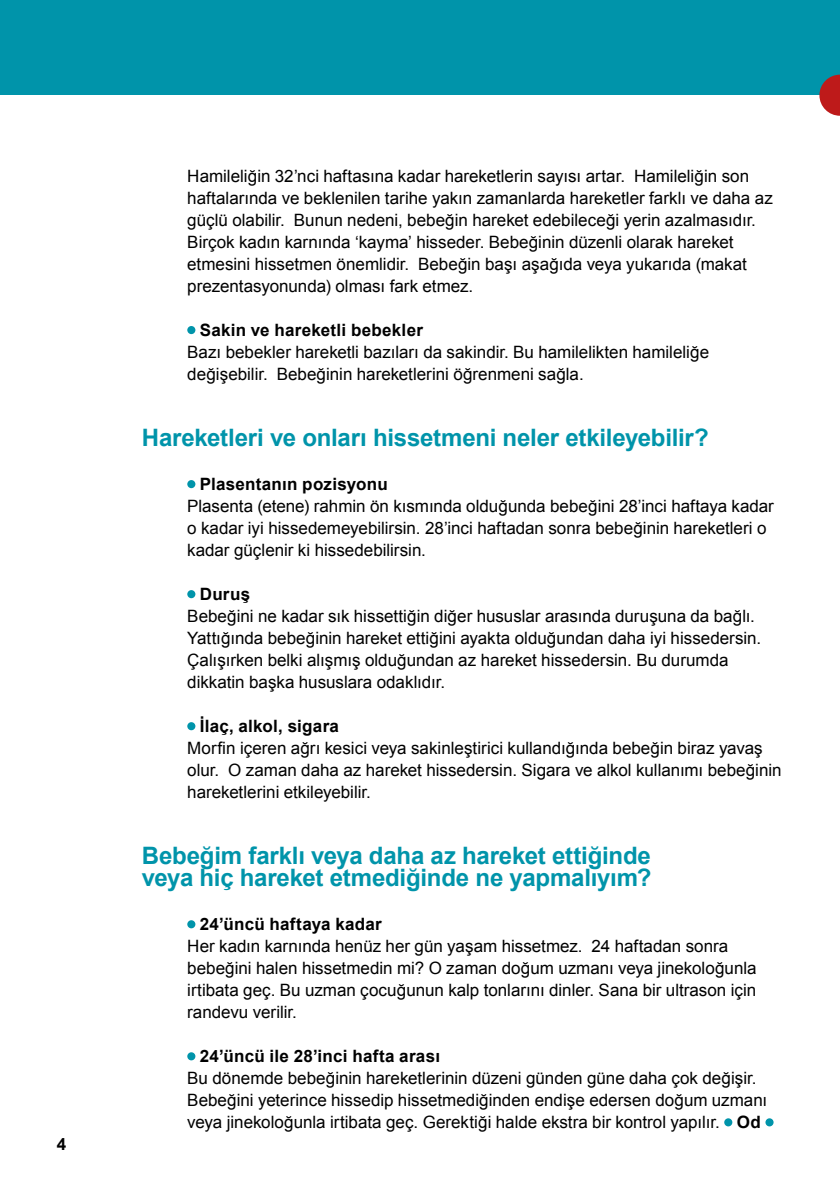
<style>
.page{position:relative;width:840px;height:1191px;background:#fff}
.page>*{position:absolute;margin:0;border:0;box-sizing:border-box;transform-origin:0 0}
.t1{font:700 24px/22px "Arial";letter-spacing:-.01em;color:#0094aa}
.t2{font:17px/22px "Arial";color:#000}
.t3{font:700 17px "Arial";letter-spacing:.015em;color:#000}
.s1{font-weight:700}
</style>
<div class="page">
<div style="left:0;top:0;width:839px;height:95px;background:#0094aa"></div>
<div style="left:187px;top:326px;width:8px;height:8px;background:#0094aa;border-radius:50%"></div>
<div style="left:187px;top:480px;width:8px;height:8px;background:#0094aa;border-radius:50%"></div>
<div style="left:187px;top:590px;width:8px;height:8px;background:#0094aa;border-radius:50%"></div>
<div style="left:187px;top:722px;width:8px;height:8px;background:#0094aa;border-radius:50%"></div>
<div style="left:187px;top:920px;width:8px;height:8px;background:#0094aa;border-radius:50%"></div>
<div style="left:187px;top:1052px;width:8px;height:8px;background:#0094aa;border-radius:50%"></div>
<svg style="left:723px;top:1118px;width:9px;height:8px"></svg>
<div style="left:765px;top:1118px;width:8px;height:8px;background:#0094aa;border-radius:50%"></div>
<svg style="left:819px;top:75px;width:20px;height:41px"></svg>
<p class="t3" style="left:57px;top:1133px;width:11px">4</p>
<p class="t2" style="left:187px;top:165px;width:586px">Hamileliğin 32’nci haftasına kadar hareketlerin sayısı artar. Hamileliğin son haftalarında ve beklenilen tarihe yakın zamanlarda hareketler farklı ve daha az güçlü olabilir. Bunun nedeni, bebeğin hareket edebileceği yerin azalmasıdır.<br>Birçok kadın karnında ‘kayma’ hisseder. Bebeğinin düzenli olarak hareket etmesini hissetmen önemlidir. Bebeğin başı aşağıda veya yukarıda (makat prezentasyonunda) olması fark etmez.</p>
<p class="t3" style="left:200px;top:319px;width:224px">Sakin ve hareketli bebekler</p>
<p class="t2" style="left:187px;top:341px;width:523px">Bazı bebekler hareketli bazıları da sakindir. Bu hamilelikten hamileliğe değişebilir. Bebeğinin hareketlerini öğrenmeni sağla.</p>
<h1 class="t1" style="left:142px;top:427px;width:568px">Hareketleri ve onları hissetmeni neler etkileyebilir?</h1>
<p class="t3" style="left:200px;top:473px;width:189px">Plasentanın pozisyonu</p>
<p class="t2" style="left:187px;top:495px;width:587px">Plasenta (etene) rahmin ön kısmında olduğunda bebeğini 28’inci haftaya kadar o kadar iyi hissedemeyebilirsin. 28’inci haftadan sonra bebeğinin hareketleri o kadar güçlenir ki hissedebilirsin.</p>
<p class="t3" style="left:200px;top:583px;width:52px">Duruş</p>
<p class="t2" style="left:187px;top:605px;width:575px">Bebeğini ne kadar sık hissettiğin diğer hususlar arasında duruşuna da bağlı.<br>Yattığında bebeğinin hareket ettiğini ayakta olduğundan daha iyi hissedersin.<br>Çalışırken belki alışmış olduğundan az hareket hissedersin. Bu durumda dikkatin başka hususlara odaklıdır.</p>
<p class="t3" style="left:200px;top:715px;width:141px">İlaç, alkol, sigara</p>
<p class="t2" style="left:187px;top:737px;width:595px">Morfin içeren ağrı kesici veya sakinleştirici kullandığında bebeğin biraz yavaş olur. O zaman daha az hareket hissedersin. Sigara ve alkol kullanımı bebeğinin hareketlerini etkileyebilir.</p>
<h1 class="t1" style="left:142px;top:845px;width:510px">Bebeğim farklı veya daha az hareket ettiğinde veya hiç hareket etmediğinde ne yapmalıyım?</h1>
<p class="t3" style="left:200px;top:913px;width:183px">24’üncü haftaya kadar</p>
<p class="t2" style="left:187px;top:935px;width:570px">Her kadın karnında henüz her gün yaşam hissetmez. 24 haftadan sonra bebeğini halen hissetmedin mi? O zaman doğum uzmanı veya jinekoloğunla irtibata geç. Bu uzman çocuğunun kalp tonlarını dinler. Sana bir ultrason için randevu verilir.</p>
<p class="t3" style="left:200px;top:1045px;width:242px">24’üncü ile 28’inci hafta arası</p>
<p class="t2" style="left:187px;top:1067px;width:581px">Bu dönemde bebeğinin hareketlerinin düzeni günden güne daha çok değişir.<br>Bebeğini yeterince hissedip hissetmediğinden endişe edersen doğum uzmanı veya jinekoloğunla irtibata geç. Gerektiği halde ekstra bir kontrol yapılır. <span class="s1">Od</span></p>
</div>
